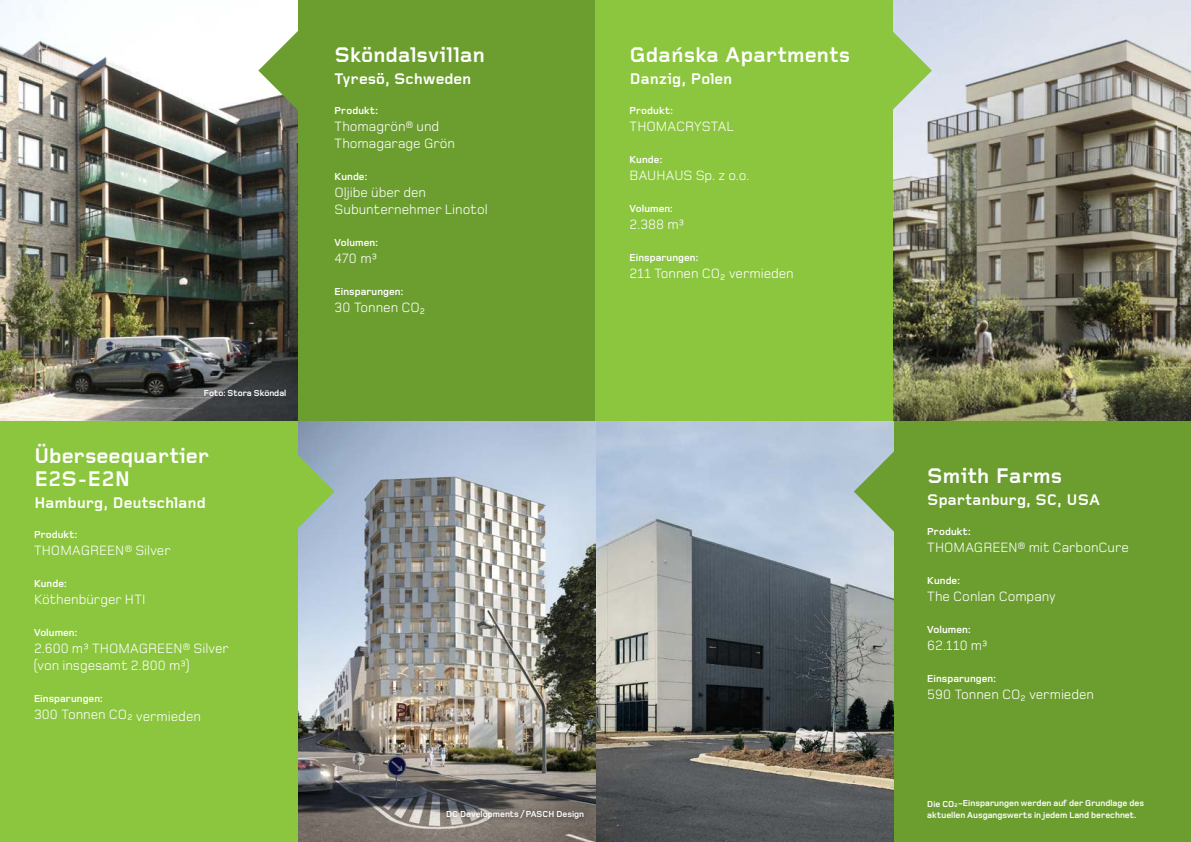
<style>
.page{position:relative;width:1191px;height:842px;background:#fff}
.page>*{position:absolute;margin:0;border:0;box-sizing:border-box;transform-origin:0 0}
.Projekt-rubrik_22_23{font:700 22px/23px "Foundry Gridnik OT2";letter-spacing:-.005em;color:#fff}
.Projekt-underrubrik{font:700 16px "Foundry Gridnik OT2";letter-spacing:-.005em;color:#fff}
.Projekt-text_14_17pt{font:14px/17px "Foundry Monoline OT3";color:#fff}
.Projekt-liten_rubrik{font:700 10.5px "Foundry Monoline OT3";letter-spacing:.005em;color:#fff}
.t1{font:700 9px "Foundry Monoline OT3";color:#fff}
</style>
<div class="page">
<div style="left:0;top:421px;width:595px;height:421px;background:#8bc63e"></div>
<div style="left:0;top:0;width:595px;height:421px;background:#6c9e2f"></div>
<img style="left:0;top:0;width:298px;height:421px">
<svg style="left:258px;top:30px;width:40px;height:81px"></svg>
<div style="left:595px;top:421px;width:596px;height:421px;background:#6c9e2f"></div>
<img style="left:595px;top:421px;width:298px;height:421px">
<svg style="left:854px;top:451px;width:40px;height:81px"></svg>
<div style="left:595px;top:0;width:596px;height:421px;background:#8bc63e"></div>
<img style="left:893px;top:0;width:298px;height:421px">
<svg style="left:893px;top:30px;width:39px;height:81px"></svg>
<img style="left:298px;top:421px;width:297px;height:421px">
<svg style="left:298px;top:451px;width:36px;height:81px"></svg>
<div style="left:441px;top:804px;width:149px;height:21px;background:#231f20;opacity:.7"></div>
<p class="t1" style="left:204px;top:387px;width:84px">Foto: Stora Sköndal</p>
<p class="Projekt-rubrik_22_23" style="left:34px;top:444px;width:177px">Überseequartier<br>E2S-E2N</p>
<p class="Projekt-underrubrik" style="left:34px;top:491px;width:173px">Hamburg, Deutschland</p>
<p class="Projekt-liten_rubrik" style="left:34px;top:527px;width:45px">Produkt:</p>
<p class="Projekt-text_14_17pt" style="left:34px;top:540px;width:138px">THOMAGREEN® Silver</p>
<p class="Projekt-liten_rubrik" style="left:34px;top:576px;width:34px">Kunde:</p>
<p class="Projekt-text_14_17pt" style="left:34px;top:589px;width:113px">Köthenbürger HTI</p>
<p class="Projekt-liten_rubrik" style="left:34px;top:625px;width:45px">Volumen:</p>
<p class="Projekt-text_14_17pt" style="left:34px;top:638px;width:196px">2.600 m³ THOMAGREEN® Silver (von insgesamt 2.800 m³)</p>
<p class="Projekt-liten_rubrik" style="left:34px;top:691px;width:70px">Einsparungen:</p>
<p class="Projekt-text_14_17pt" style="left:34px;top:704px;width:168px">300 Tonnen CO2 vermieden</p>
<p class="Projekt-rubrik_22_23" style="left:334px;top:43px;width:152px">Sköndalsvillan</p>
<p class="Projekt-underrubrik" style="left:334px;top:67px;width:138px">Tyresö, Schweden</p>
<p class="Projekt-liten_rubrik" style="left:334px;top:103px;width:45px">Produkt:</p>
<p class="Projekt-text_14_17pt" style="left:334px;top:117px;width:122px">Thomagrön® und<br>Thomagarage Grön</p>
<p class="Projekt-liten_rubrik" style="left:334px;top:169px;width:34px">Kunde:</p>
<p class="Projekt-text_14_17pt" style="left:334px;top:183px;width:155px">Oljibe über den<br>Subunternehmer Linotol</p>
<p class="Projekt-liten_rubrik" style="left:334px;top:235px;width:45px">Volumen:</p>
<p class="Projekt-text_14_17pt" style="left:334px;top:249px;width:44px">470 m3</p>
<p class="Projekt-liten_rubrik" style="left:334px;top:284px;width:70px">Einsparungen:</p>
<p class="Projekt-text_14_17pt" style="left:334px;top:298px;width:92px">30 Tonnen CO2</p>
<p class="Projekt-rubrik_22_23" style="left:629px;top:43px;width:222px">Gdańska Apartments</p>
<p class="Projekt-underrubrik" style="left:629px;top:67px;width:104px">Danzig, Polen</p>
<p class="Projekt-liten_rubrik" style="left:629px;top:103px;width:45px">Produkt:</p>
<p class="Projekt-text_14_17pt" style="left:629px;top:117px;width:106px">THOMACRYSTAL</p>
<p class="Projekt-liten_rubrik" style="left:629px;top:152px;width:34px">Kunde:</p>
<p class="Projekt-text_14_17pt" style="left:629px;top:166px;width:121px">BAUHAUS Sp. z o.o.</p>
<p class="Projekt-liten_rubrik" style="left:629px;top:201px;width:45px">Volumen:</p>
<p class="Projekt-text_14_17pt" style="left:629px;top:215px;width:56px">2.388 m3</p>
<p class="Projekt-liten_rubrik" style="left:629px;top:250px;width:70px">Einsparungen:</p>
<p class="Projekt-text_14_17pt" style="left:629px;top:264px;width:166px">211 Tonnen CO2 vermieden</p>
<p class="Projekt-rubrik_22_23" style="left:927px;top:464px;width:137px">Smith Farms</p>
<p class="Projekt-underrubrik" style="left:927px;top:488px;width:174px">Spartanburg, SC, USA</p>
<p class="Projekt-liten_rubrik" style="left:927px;top:524px;width:45px">Produkt:</p>
<p class="Projekt-text_14_17pt" style="left:927px;top:538px;width:203px">THOMAGREEN® mit CarbonCure</p>
<p class="Projekt-liten_rubrik" style="left:927px;top:573px;width:34px">Kunde:</p>
<p class="Projekt-text_14_17pt" style="left:927px;top:587px;width:130px">The Conlan Company</p>
<p class="Projekt-liten_rubrik" style="left:927px;top:622px;width:45px">Volumen:</p>
<p class="Projekt-text_14_17pt" style="left:927px;top:636px;width:62px">62.110 m3</p>
<p class="Projekt-liten_rubrik" style="left:927px;top:671px;width:70px">Einsparungen:</p>
<p class="Projekt-text_14_17pt" style="left:927px;top:685px;width:168px">590 Tonnen CO2 vermieden</p>
<p class="t1" style="left:927px;top:797px;width:218px">Die CO2-Einsparungen werden auf der Grundlage des</p>
<p class="t1" style="left:446px;top:808px;width:139px">DC Developments/PASCH Design</p>
<p class="t1" style="left:927px;top:809px;width:210px">aktuellen Ausgangswerts in jedem Land berechnet.</p>
</div>
